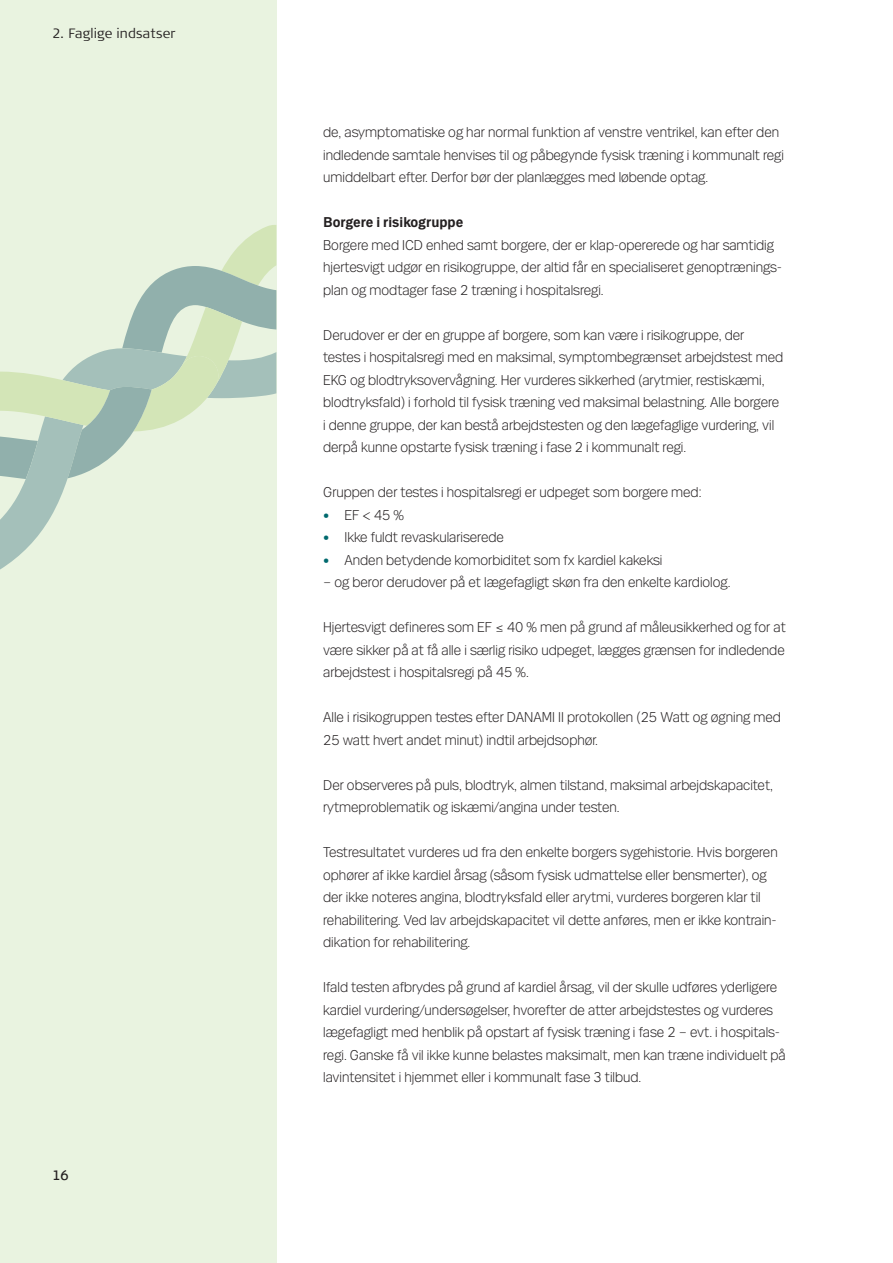
<style>
.page{position:relative;width:893px;height:1263px;background:#fff}
.page>*{position:absolute;margin:0;border:0;box-sizing:border-box;transform-origin:0 0}
.t1{font:300 15px/22.5px "Mari";color:#231f20}
.t2{font:700 15px "Mari";color:#231f20}
.t3{font:300 13.5px "Signa Column";letter-spacing:.01em;color:#231f20}
.t4{font:13.5px "Signa Column";color:#231f20}
.s1{color:#00696e}
</style>
<div class="page">
<div style="left:0;top:0;width:276px;height:1263px;background:#e9f3e0"></div>
<svg style="left:224px;top:225px;width:52px;height:41px"></svg>
<svg style="left:136px;top:266px;width:140px;height:64px;fill:#91b0ac"></svg>
<svg style="left:0;top:352px;width:276px;height:218px"></svg>
<svg style="left:0;top:307px;width:242px;height:171px"></svg>
<p class="t3" style="left:52px;top:24px;width:125px">2. Faglige indsatser</p>
<p class="t4" style="left:52px;top:1166px;width:18px">16</p>
<p class="t1" style="left:323px;top:121px;width:462px">de, asymptomatiske og har normal funktion af venstre ventrikel, kan efter den indledende samtale henvises til og påbegynde fysisk træning i kommunalt regi umiddelbart efter. Derfor bør der planlægges med løbende optag.</p>
<p class="t2" style="left:323px;top:214px;width:142px">Borgere i risikogruppe</p>
<p class="t1" style="left:323px;top:233px;width:460px">Borgere med ICD enhed samt borgere, der er klap-opererede og har samtidig hjertesvigt udgør en risikogruppe, der altid får en specialiseret genoptrænings&shy;plan og modtager fase 2 træning i hospitalsregi.</p>
<p class="t1" style="left:323px;top:323px;width:462px">Derudover er der en gruppe af borgere, som kan være i risikogruppe, der testes i hospitalsregi med en maksimal, symptombegrænset arbejdstest med EKG og blodtryksovervågning. Her vurderes sikkerhed (arytmier, restiskæmi, blodtryksfald) i forhold til fysisk træning ved maksimal belastning. Alle borgere i denne gruppe, der kan bestå arbejdstesten og den lægefaglige vurdering, vil derpå kunne opstarte fysisk træning i fase 2 i kommunalt regi.</p>
<p class="t1" style="left:323px;top:481px;width:380px">Gruppen der testes i hospitalsregi er udpeget som borgere med:</p>
<p class="t1" style="left:323px;top:503px;width:82px"><span class="s1">•</span> EF &lt; 45 %</p>
<p class="t1" style="left:323px;top:526px;width:182px"><span class="s1">•</span> Ikke fuldt revaskulariserede</p>
<p class="t1" style="left:323px;top:548px;width:341px"><span class="s1">•</span> Anden betydende komorbiditet som fx kardiel kakeksi</p>
<p class="t1" style="left:323px;top:571px;width:409px">– og beror derudover på et lægefagligt skøn fra den enkelte kardiolog.</p>
<p class="t1" style="left:323px;top:616px;width:464px;text-align:justify">Hjertesvigt defineres som EF ≤ 40 % men på grund af måleusikkerhed og for at være sikker på at få alle i særlig risiko udpeget, lægges grænsen for indledende arbejdstest i hospitalsregi på 45 %.</p>
<p class="t1" style="left:323px;top:706px;width:459px">Alle i risikogruppen testes efter DANAMI II protokollen (25 Watt og øgning med<br>25 watt hvert andet minut) indtil arbejdsophør.</p>
<p class="t1" style="left:323px;top:773px;width:451px">Der observeres på puls, blodtryk, almen tilstand, maksimal arbejdskapacitet, rytmeproblematik og iskæmi/angina under testen.</p>
<p class="t1" style="left:323px;top:841px;width:456px">Testresultatet vurderes ud fra den enkelte borgers sygehistorie. Hvis borgeren ophører af ikke kardiel årsag (såsom fysisk udmattelse eller bensmerter), og der ikke noteres angina, blodtryksfald eller arytmi, vurderes borgeren klar til rehabilitering. Ved lav arbejdskapacitet vil dette anføres, men er ikke kontrain&shy;dikation for rehabilitering.</p>
<p class="t1" style="left:323px;top:976px;width:464px">Ifald testen afbrydes på grund af kardiel årsag, vil der skulle udføres yderligere kardiel vurdering/undersøgelser, hvorefter de atter arbejdstestes og vurderes lægefagligt med henblik på opstart af fysisk træning i fase 2 – evt. i hospitals&shy;regi. Ganske få vil ikke kunne belastes maksimalt, men kan træne individuelt på lavintensitet i hjemmet eller i kommunalt fase 3 tilbud.</p>
</div>
